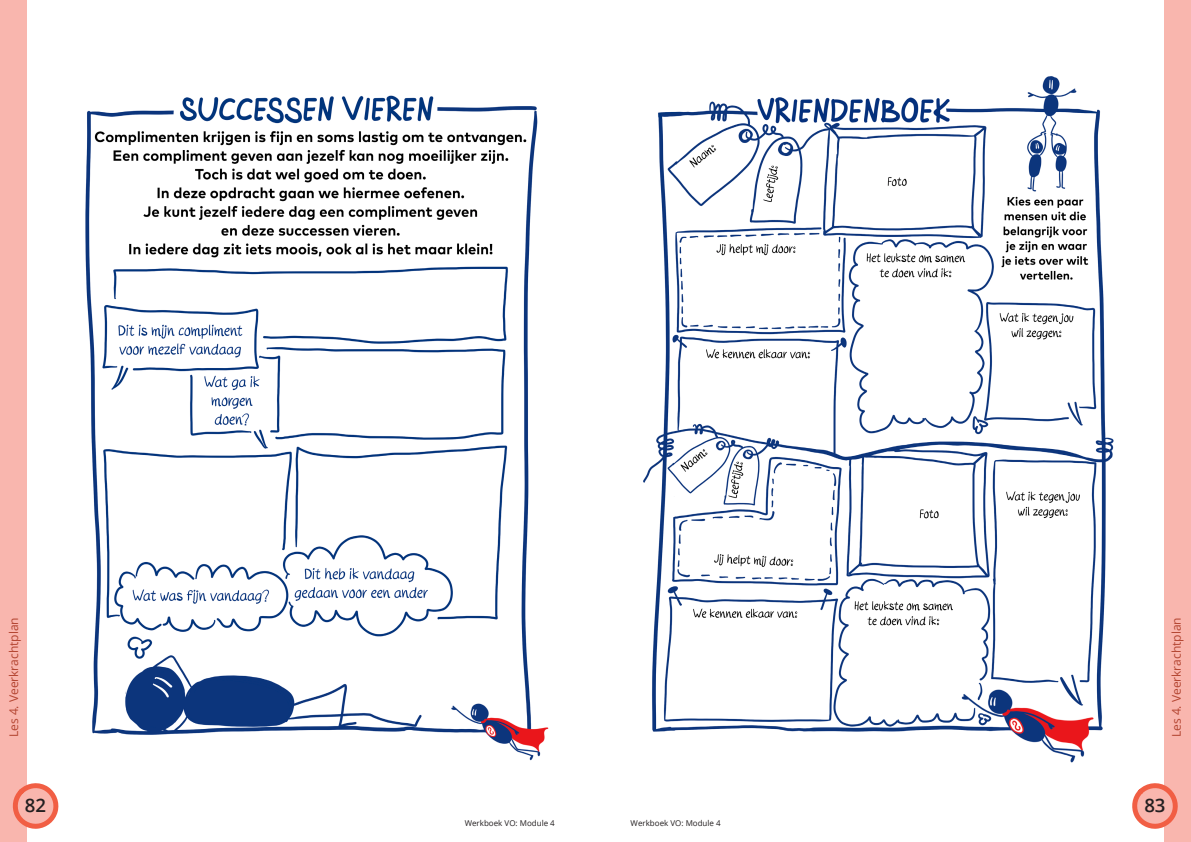
<style>
.page{position:relative;width:1191px;height:842px;background:#fff}
.page>*{position:absolute;margin:0;border:0;box-sizing:border-box;transform-origin:0 0}
.t1{font:600 18.6px "Open Sans";color:#231f20}
.Broodtekst{font:12px "Open Sans";color:#b34430}
.t2{font:8px "Open Sans";color:#231f20}
</style>
<div class="page">
<div style="left:1164px;top:0;width:27px;height:842px;background:#f9b6ae"></div>
<div style="left:0;top:0;width:27px;height:842px;background:#f9b6ae"></div>
<svg style="left:1132px;top:783px;width:46px;height:46px"></svg>
<svg style="left:12px;top:783px;width:47px;height:46px"></svg>
<img style="left:85px;top:95px;width:464px;height:666px">
<img style="left:643px;top:76px;width:471px;height:687px">
<p class="Broodtekst" style="left:6px;top:737px;width:121px;rotate:-90deg">Les 4. Veerkrachtplan</p>
<p class="Broodtekst" style="left:1168px;top:737px;width:121px;rotate:-90deg">Les 4. Veerkrachtplan</p>
<h1 class="t1" style="left:25px;top:793px;width:23px">82</h1>
<h1 class="t1" style="left:1144px;top:793px;width:23px">83</h1>
<p class="t2" style="left:465px;top:817px;width:92px">Werkboek VO: Module 4</p>
<p class="t2" style="left:630px;top:817px;width:92px">Werkboek VO: Module 4</p>
</div>
